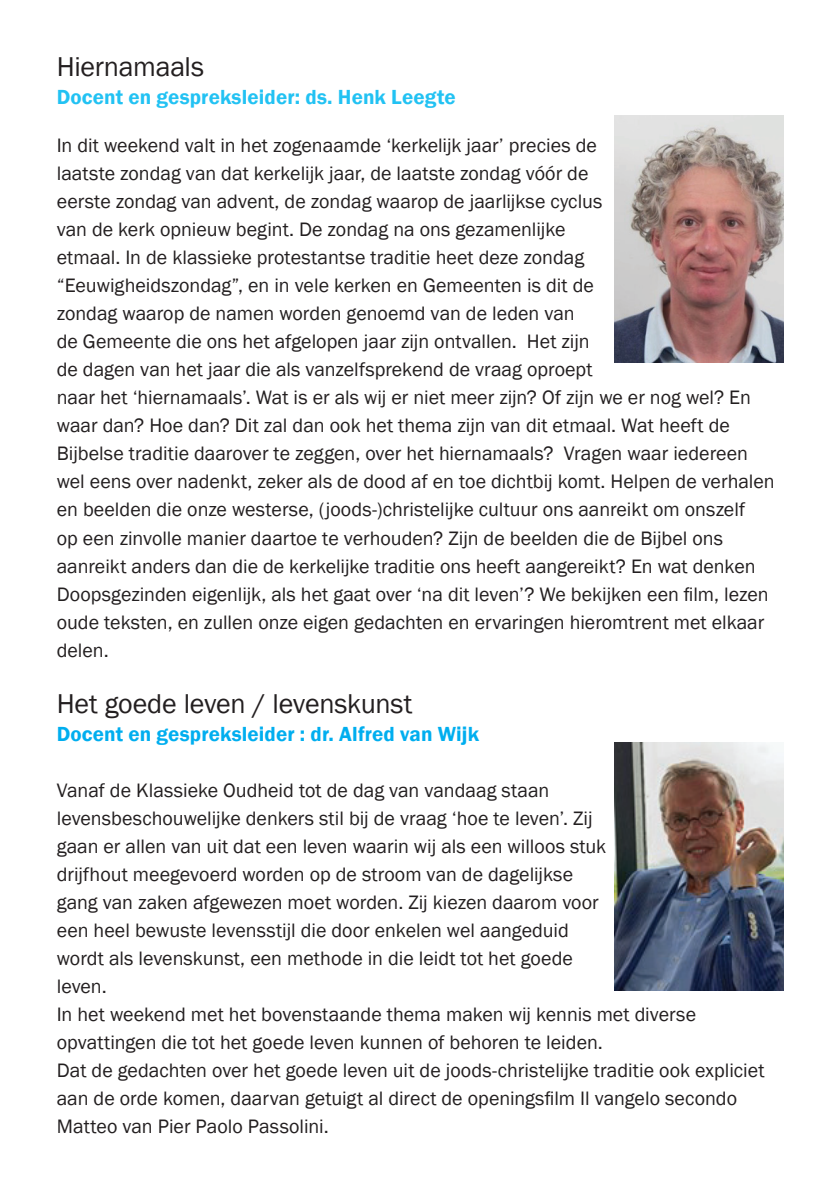
<style>
.page{position:relative;width:840px;height:1191px;background:#fff}
.page>*{position:absolute;margin:0;border:0;box-sizing:border-box;transform-origin:0 0}
.t1{font:28px "Franklin Gothic";letter-spacing:-.01em;color:#231f20}
.t2{font:600 21px "Franklin Gothic";letter-spacing:.005em;color:#00aeef}
.t3{font:600 21px "Franklin Gothic";letter-spacing:.005em;color:#22c2f3}
.t4{font:20px/28px "Franklin Gothic";color:#231f20}
</style>
<div class="page">
<img style="left:614px;top:115px;width:168px;height:247px">
<img style="left:614px;top:743px;width:168px;height:247px">
<h1 class="t1" style="left:57px;top:50px;width:149px">Hiernamaals</h1>
<p class="t3" style="left:57px;top:84px;width:400px">Docent en gespreksleider: ds. Henk Leegte</p>
<p class="t4" style="left:57px;top:132px;width:719px">In dit weekend valt in het zogenaamde ‘kerkelijk jaar’ precies de<br>laatste zondag van dat kerkelijk jaar, de laatste zondag vóór de<br>eerste zondag van advent, de zondag waarop de jaarlijkse cyclus<br>van de kerk opnieuw begint. De zondag na ons gezamenlijke<br>etmaal. In de klassieke protestantse traditie heet deze zondag “Eeuwigheidszondag”, en in vele kerken en Gemeenten is dit de<br>zondag waarop de namen worden genoemd van de leden van<br>de Gemeente die ons het afgelopen jaar zijn ontvallen. Het zijn<br>de dagen van het jaar die als vanzelfsprekend de vraag oproept<br>naar het ‘hiernamaals’. Wat is er als wij er niet meer zijn? Of zijn we er nog wel? En waar dan? Hoe dan? Dit zal dan ook het thema zijn van dit etmaal. Wat heeft de Bijbelse traditie daarover te zeggen, over het hiernamaals? Vragen waar iedereen wel eens over nadenkt, zeker als de dood af en toe dichtbij komt. Helpen de verhalen en beelden die onze westerse, (joods-)christelijke cultuur ons aanreikt om onszelf<br>op een zinvolle manier daartoe te verhouden? Zijn de beelden die de Bijbel ons aanreikt anders dan die de kerkelijke traditie ons heeft aangereikt? En wat denken Doopsgezinden eigenlijk, als het gaat over ‘na dit leven’? We bekijken een film, lezen oude teksten, en zullen onze eigen gedachten en ervaringen hieromtrent met elkaar delen.</p>
<h1 class="t1" style="left:57px;top:686px;width:357px">Het goede leven / levenskunst</h1>
<p class="t2" style="left:57px;top:720px;width:423px">Docent en gespreksleider : dr. Alfred van Wijk</p>
<p class="t4" style="left:57px;top:776px;width:709px">Vanaf de Klassieke Oudheid tot de dag van vandaag staan<br>levensbeschouwelijke denkers stil bij de vraag ‘hoe te leven’. Zij<br>gaan er allen van uit dat een leven waarin wij als een willoos stuk<br>drijfhout meegevoerd worden op de stroom van de dagelijkse<br>gang van zaken afgewezen moet worden. Zij kiezen daarom voor<br>een heel bewuste levensstijl die door enkelen wel aangeduid<br>wordt als levenskunst, een methode in die leidt tot het goede<br>leven.<br>In het weekend met het bovenstaande thema maken wij kennis met diverse opvattingen die tot het goede leven kunnen of behoren te leiden.<br>Dat de gedachten over het goede leven uit de joods-christelijke traditie ook expliciet aan de orde komen, daarvan getuigt al direct de openingsfilm Il vangelo secondo Matteo van Pier Paolo Passolini.</p>
</div>
